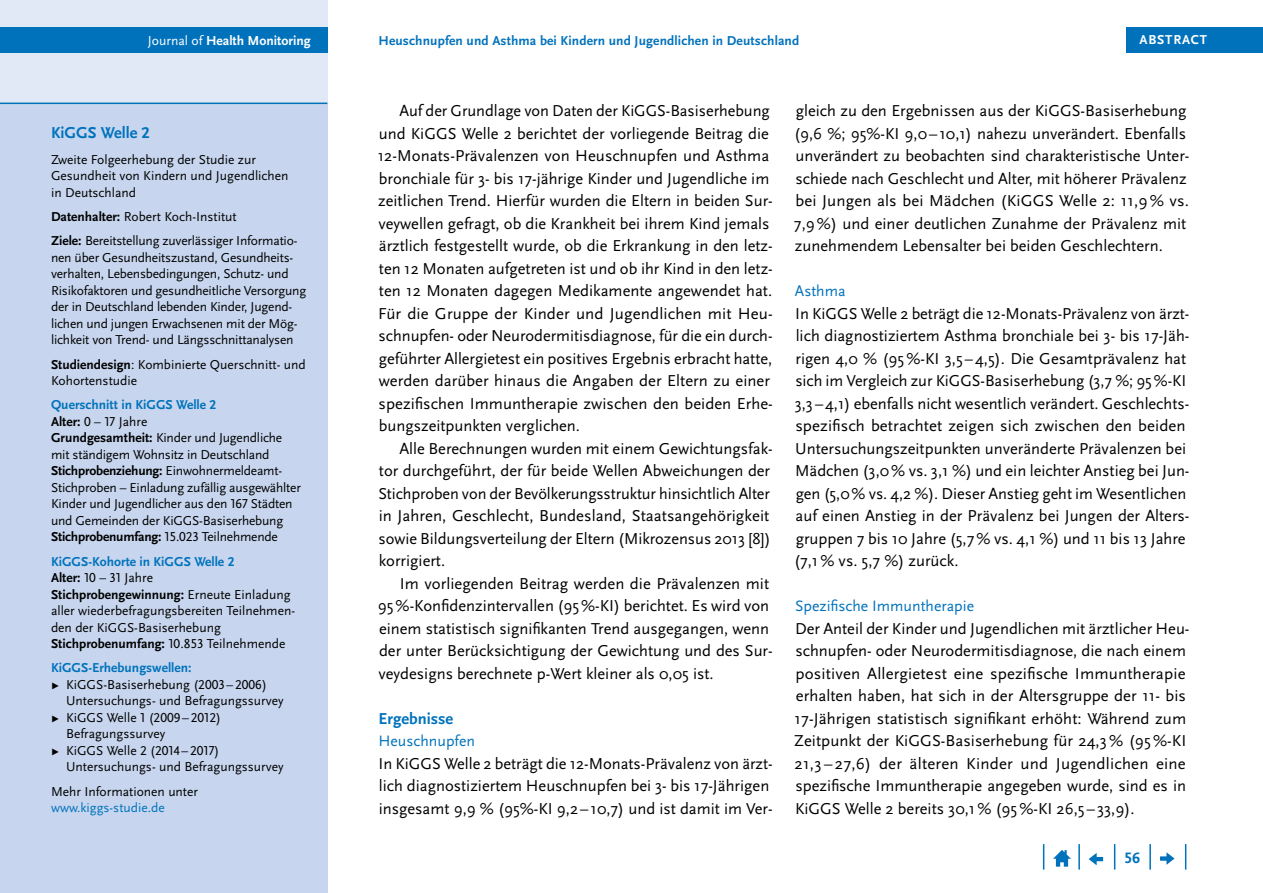
<style>
.page{position:relative;width:1263px;height:893px;background:#fff}
.page>*{position:absolute;margin:0;border:0;box-sizing:border-box;transform-origin:0 0}
.t1{font:16.5px/22.5px "Scala Sans Pro";color:#000}
.t2{font:700 16.5px "Scala Sans Pro";color:#0072bc}
.t3{font:15.75px "Scala Sans Pro";color:#0072bc}
.t4{font:700 15.75px "Scala Sans Pro";color:#0072bc}
.t5{font:13.65px "Scala Sans Pro Bold 2";color:#fff}
.t6{font:13.5px/16.5px "Scala Sans Pro";letter-spacing:-.015em;color:#000}
.t7{font:13.5px "Scala Sans Pro Bold 2";letter-spacing:.01em;color:#0072bc}
.t8{font:700 13.5px "Scala Sans Pro";color:#0072bc}
.t9{font:13.5px "Scala Sans Pro";color:#0072bc}
.t10{font:13.5px "Scala Sans Pro Bold 4";letter-spacing:.06em;color:#fff}
.s1{font-family:"Scala Sans Pro Regular 2"}
.s2{font-weight:700}
.s3{font-weight:700;color:#0072bc}
.s4{font-family:"Scala Pro"}
</style>
<div class="page">
<div style="left:0;top:0;width:327px;height:893px;background:#e1e8f6"></div>
<div style="left:0;top:28px;width:327px;height:25px;background:#0072bc"></div>
<svg style="left:1185px;top:844px;width:1px;height:26px"></svg>
<hr style="left:1149px;top:844px;width:2px;height:26px;background:#0072bc">
<svg style="left:1114px;top:844px;width:1px;height:26px"></svg>
<hr style="left:1078px;top:844px;width:2px;height:26px;background:#0072bc">
<svg style="left:1043px;top:844px;width:1px;height:26px"></svg>
<svg style="left:1053px;top:850px;width:18px;height:17px"></svg>
<svg style="left:1089px;top:853px;width:14px;height:12px"></svg>
<svg style="left:1160px;top:852px;width:14px;height:13px"></svg>
<div style="left:1126px;top:28px;width:137px;height:25px;background:#0072bc"></div>
<div style="left:0;top:105px;width:327px;height:788px;background:#c7d6ee"></div>
<hr style="left:0;top:103px;width:327px;height:1px;background:#0072bc">
<p class="t5" style="left:148px;top:33px;width:164px"><span class="s1">Journal of</span> Health Monitoring</p>
<p class="t7" style="left:378px;top:33px;width:422px">Heuschnupfen und Asthma bei Kindern und Jugendlichen in Deutschland</p>
<p class="t10" style="left:1139px;top:32px;width:69px">ABSTRACT</p>
<p class="t2" style="left:51px;top:123px;width:100px">KiGGS Welle 2</p>
<p class="t6" style="left:51px;top:151px;width:239px">Zweite Folgeerhebung der Studie zur<br>Gesundheit von Kindern und Jugendlichen in Deutschland</p>
<p class="t6" style="left:51px;top:204px;width:248px;line-height:24.3px"><span class="s2">Datenhalter:</span> Robert Koch-Institut<br><span class="s2">Ziele:</span> Bereitstellung zuverlässiger Informatio-</p>
<p class="t6" style="left:51px;top:249px;width:257px">nen über Gesundheitszustand, Gesundheits&shy;verhalten, Lebensbedingungen, Schutz- und Risikofaktoren und gesundheitliche Versorgung der in Deutschland lebenden Kinder, Jugend&shy;lichen und jungen Erwachsenen mit der Mög&shy;lichkeit von Trend- und Längsschnittanalysen</p>
<p class="t6" style="left:51px;top:356px;width:256px"><span class="s2">Studiendesign</span>: Kombinierte Querschnitt- und<br>Kohortenstudie</p>
<p class="t6" style="left:51px;top:397px;width:251px"><span class="s3">Querschnitt in KiGGS Welle 2<br></span><span class="s2">Alter:</span> 0 – 17 Jahre<br><span class="s2">Grundgesamtheit:</span> Kinder und Jugendliche mit ständigem Wohnsitz in Deutschland <span class="s2">Stichprobenziehung:</span> Einwohnermeldeamt-Stichproben – Einladung zufällig ausgewählter Kinder und Jugendlicher aus den 167 Städten und Gemeinden der KiGGS-Basiserhebung <span class="s2">Stichprobenumfang:</span> 15.023 Teilnehmende</p>
<p class="t6" style="left:51px;top:553px;width:246px"><span class="s3">KiGGS-Kohorte in KiGGS Welle 2<br></span><span class="s2">Alter:</span> 10 – 31 Jahre<br><span class="s2">Stichprobengewinnung:</span> Erneute Einladung aller wiederbefragungsbereiten Teilnehmen&shy;den der KiGGS-Basiserhebung <span class="s2">Stichprobenumfang:</span> 10.853 Teilnehmende</p>
<p class="t8" style="left:51px;top:660px;width:142px">KiGGS-Erhebungswellen:</p>
<p class="t6" style="left:51px;top:676px;width:217px"><span class="s4">▶</span> KiGGS-Basiserhebung (2003 –2006)</p>
<p class="t6" style="left:66px;top:693px;width:219px">Untersuchungs- und Befragungssurvey</p>
<p class="t6" style="left:51px;top:709px;width:172px"><span class="s4">▶</span> KiGGS Welle 1 (2009 –2012)</p>
<p class="t6" style="left:66px;top:726px;width:101px">Befragungssurvey</p>
<p class="t6" style="left:51px;top:742px;width:170px"><span class="s4">▶</span> KiGGS Welle 2 (2014 –2017)</p>
<p class="t6" style="left:66px;top:759px;width:219px">Untersuchungs- und Befragungssurvey</p>
<p class="t6" style="left:51px;top:783px;width:149px">Mehr Informationen unter</p>
<p class="t9" style="left:51px;top:800px;width:115px">www.kiggs-studie.de</p>
<p class="t1" style="left:378px;top:99px;width:396px;text-indent:22px">Auf der Grundlage von Daten der KiGGS-Basiserhebung und KiGGS Welle 2 berichtet der vorliegende Beitrag die 12-Monats-Prävalenzen von Heuschnupfen und Asthma bronchiale für 3- bis 17-jährige Kinder und Jugendliche im zeitlichen Trend. Hierfür wurden die Eltern in beiden Sur&shy;veywellen gefragt, ob die Krankheit bei ihrem Kind jemals ärztlich festgestellt wurde, ob die Erkrankung in den letz&shy;ten 12 Monaten aufgetreten ist und ob ihr Kind in den letz&shy;ten 12 Monaten dagegen Medikamente angewendet hat.<br>Für die Gruppe der Kinder und Jugendlichen mit Heu&shy;schnupfen- oder Neurodermitisdiagnose, für die ein durch&shy;geführter Allergietest ein positives Ergebnis erbracht hatte, werden darüber hinaus die Angaben der Eltern zu einer spezifischen Immuntherapie zwischen den beiden Erhe&shy;bungszeitpunkten verglichen.</p>
<p class="t1" style="left:378px;top:437px;width:396px;text-indent:21px">Alle Berechnungen wurden mit einem Gewichtungsfak&shy;tor durchgeführt, der für beide Wellen Abweichungen der Stichproben von der Bevölkerungsstruktur hinsichtlich Alter in Jahren, Geschlecht, Bundesland, Staatsangehörigkeit sowie Bildungsverteilung der Eltern (Mikrozensus 2013 [8]) korrigiert.</p>
<p class="t1" style="left:378px;top:572px;width:396px;text-indent:22px">Im vorliegenden Beitrag werden die Prävalenzen mit 95%-Konfidenzintervallen (95%-KI) berichtet. Es wird von einem statistisch signifikanten Trend ausgegangen, wenn der unter Berücksichtigung der Gewichtung und des Sur&shy;veydesigns berechnete p-Wert kleiner als 0,05 ist.</p>
<p class="t2" style="left:379px;top:708px;width:76px">Ergebnisse</p>
<p class="t3" style="left:378px;top:732px;width:98px">Heuschnupfen</p>
<p class="t1" style="left:378px;top:752px;width:396px">In KiGGS Welle 2 beträgt die 12-Monats-Prävalenz von ärzt&shy;lich diagnostiziertem Heuschnupfen bei 3- bis 17-Jährigen insgesamt 9,9 % (95%-KI 9,2 –10,7) und ist damit im Ver-</p>
<p class="t1" style="left:794px;top:99px;width:397px">gleich zu den Ergebnissen aus der KiGGS-Basiserhebung (9,6 %; 95%-KI 9,0–10,1) nahezu unverändert. Ebenfalls unverändert zu beobachten sind charakteristische Unter&shy;schiede nach Geschlecht und Alter, mit höherer Prävalenz bei Jungen als bei Mädchen (KiGGS Welle 2: 11,9% vs.<br>7,9%) und einer deutlichen Zunahme der Prävalenz mit zunehmendem Lebensalter bei beiden Geschlechtern.</p>
<p class="t3" style="left:795px;top:282px;width:52px">Asthma</p>
<p class="t1" style="left:794px;top:302px;width:397px">In KiGGS Welle 2 beträgt die 12-Monats-Prävalenz von ärzt&shy;lich diagnostiziertem Asthma bronchiale bei 3- bis 17-Jäh&shy;rigen 4,0 % (95%-KI 3,5 –4,5). Die Gesamtprävalenz hat sich im Vergleich zur KiGGS-Basiserhebung (3,7 %; 95%-KI 3,3–4,1) ebenfalls nicht wesentlich verändert. Geschlechts&shy;spezifisch betrachtet zeigen sich zwischen den beiden Untersuchungszeitpunkten unveränderte Prävalenzen bei Mädchen (3,0% vs. 3,1 %) und ein leichter Anstieg bei Jun&shy;gen (5,0% vs. 4,2 %). Dieser Anstieg geht im Wesentlichen auf einen Anstieg in der Prävalenz bei Jungen der Alters&shy;gruppen 7 bis 10 Jahre (5,7% vs. 4,1 %) und 11 bis 13 Jahre (7,1% vs. 5,7 %) zurück.</p>
<p class="t3" style="left:795px;top:597px;width:180px">Spezifische Immuntherapie</p>
<p class="t1" style="left:794px;top:617px;width:397px">Der Anteil der Kinder und Jugendlichen mit ärztlicher Heu&shy;schnupfen- oder Neurodermitisdiagnose, die nach einem positiven Allergietest eine spezifische Immuntherapie erhalten haben, hat sich in der Altersgruppe der 11- bis 17-Jährigen statistisch signifikant erhöht: Während zum Zeitpunkt der KiGGS-Basiserhebung für 24,3% (95%-KI 21,3 – 27,6) der älteren Kinder und Jugendlichen eine spezifische Immuntherapie angegeben wurde, sind es in KiGGS Welle 2 bereits 30,1% (95%-KI 26,5– 33,9).</p>
<p class="t4" style="left:1124px;top:849px;width:17px">56</p>
</div>
